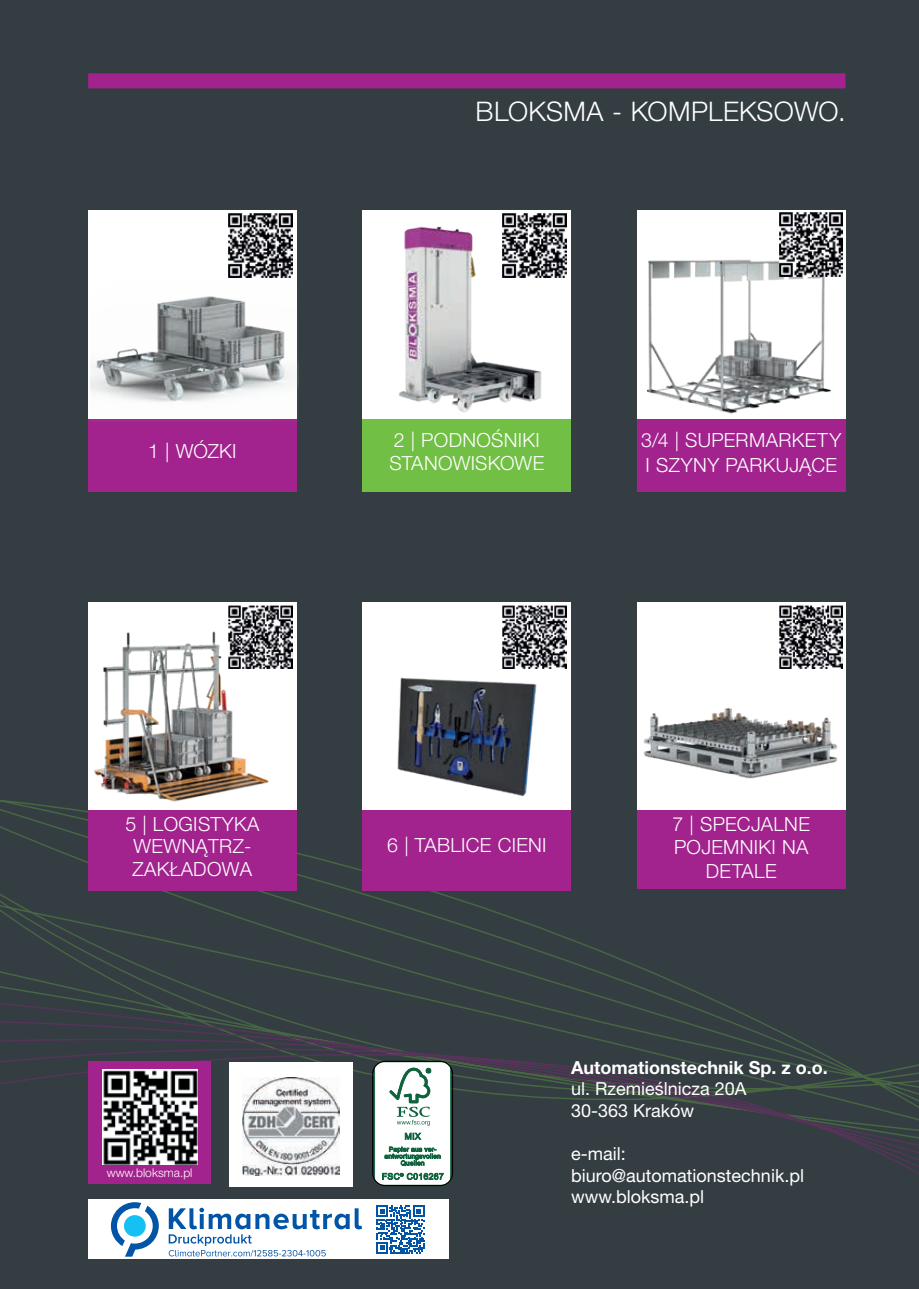
<style>
.page{position:relative;width:919px;height:1289px;background:#fff}
.page>*{position:absolute;margin:0;border:0;box-sizing:border-box;transform-origin:0 0}
.t1{font:300 27px "Helvetica Neue LT Pro";letter-spacing:.01em;color:#fff}
.t2{font:300 19.5px/23.4px "Helvetica Neue LT Pro";letter-spacing:.02em;color:#fff;text-align:center}
.t3{font:18px/21.6px "Helvetica Neue LT Pro";color:#fff}
.t4{font:700 18px "Helvetica Neue LT Pro";color:#fff}
.t5{font:300 12px "Helvetica Neue LT Pro";color:#fff}
</style>
<div class="page">
<div style="left:0;top:0;width:918px;height:1288px;background:#343d42"></div>
<svg style="left:0;top:910px;width:918px;height:277px"></svg>
<div style="left:88px;top:73px;width:757px;height:15px;background:#a2238e"></div>
<div style="left:88px;top:602px;width:208px;height:208px;background:#fff"></div>
<div style="left:88px;top:810px;width:208px;height:80px;background:#a2238e"></div>
<img style="left:94px;top:628px;width:199px;height:174px">
<div style="left:637px;top:602px;width:208px;height:208px;background:#fff"></div>
<div style="left:637px;top:810px;width:208px;height:72px;background:#a2238e"></div>
<div style="left:637px;top:816px;width:208px;height:73px;background:#a2238e"></div>
<img style="left:643px;top:708px;width:195px;height:71px">
<div style="left:362px;top:602px;width:209px;height:208px;background:#fff"></div>
<div style="left:362px;top:810px;width:209px;height:80px;background:#a2238e"></div>
<img style="left:397px;top:677px;width:140px;height:119px">
<div style="left:88px;top:210px;width:208px;height:209px;background:#fff"></div>
<div style="left:88px;top:419px;width:208px;height:72px;background:#a2238e"></div>
<img style="left:90px;top:213px;width:209px;height:208px">
<div style="left:637px;top:210px;width:208px;height:209px;background:#fff"></div>
<div style="left:637px;top:419px;width:208px;height:72px;background:#a2238e"></div>
<img style="left:647px;top:259px;width:188px;height:155px">
<div style="left:362px;top:210px;width:209px;height:209px;background:#fff"></div>
<div style="left:362px;top:419px;width:209px;height:72px;background:#71bf44"></div>
<img style="left:399px;top:226px;width:147px;height:187px">
<div style="left:88px;top:1060px;width:123px;height:123px;background:#a2238e"></div>
<img style="left:103px;top:1069px;width:95px;height:95px">
<div style="left:229px;top:1061px;width:124px;height:125px;background:#fff"></div>
<img style="left:242px;top:1077px;width:98px;height:98px">
<svg style="left:374px;top:1061px;width:77px;height:124px;background:#d2e1da"></svg>
<div style="left:372px;top:1060px;width:81px;height:126px;border:1px solid #000;border-radius:13px"></div>
<div style="left:88px;top:1199px;width:361px;height:60px;background:#fff"></div>
<svg style="left:111px;top:1202px;width:48px;height:54px"></svg>
<svg style="left:376px;top:1205px;width:49px;height:49px"></svg>
<svg style="left:376px;top:1205px;width:48px;height:48px"></svg>
<svg style="left:169px;top:1207px;width:193px;height:49px"></svg>
<img style="left:229px;top:214px;width:63px;height:63px">
<img style="left:502px;top:214px;width:64px;height:63px">
<img style="left:779px;top:213px;width:63px;height:63px">
<img style="left:229px;top:605px;width:63px;height:64px">
<img style="left:502px;top:605px;width:64px;height:64px">
<img style="left:779px;top:605px;width:63px;height:64px">
<h1 class="t1" style="left:475px;top:95px;width:371px">BLOKSMA - KOMPLEKSOWO.</h1>
<p class="t2" style="left:389px;top:428px;width:156px;text-align:left">2 | PODNOŚNIKI<br>STANOWISKOWE</p>
<p class="t2" style="left:148px;top:439px;width:90px">1 | WÓZKI</p>
<p class="t2" style="left:641px;top:426px;width:201px;line-height:25.5px;text-align:left">3/4 | SUPERMARKETY<br>I SZYNY PARKUJĄCE</p>
<p class="t2" style="left:125px;top:812px;width:135px;line-height:22.6px">5 | LOGISTYKA<br>WEWNĄTRZ-<br>ZAKŁADOWA</p>
<p class="t2" style="left:672px;top:811px;width:139px">7 | SPECJALNE<br>POJEMNIKI NA<br>DETALE</p>
<p class="t2" style="left:387px;top:833px;width:161px">6 | TABLICE CIENI</p>
<p class="t5" style="left:107px;top:1165px;width:87px">www.bloksma.pl</p>
<p class="t4" style="left:571px;top:1056px;width:258px">Automationstechnik Sp. z o.o.</p>
<p class="t3" style="left:571px;top:1077px;width:177px">ul. Rzemieślnicza 20A<br>30-363 Kraków</p>
<p class="t3" style="left:571px;top:1142px;width:234px">e-mail: biuro@automationstechnik.pl www.bloksma.pl</p>
</div>
